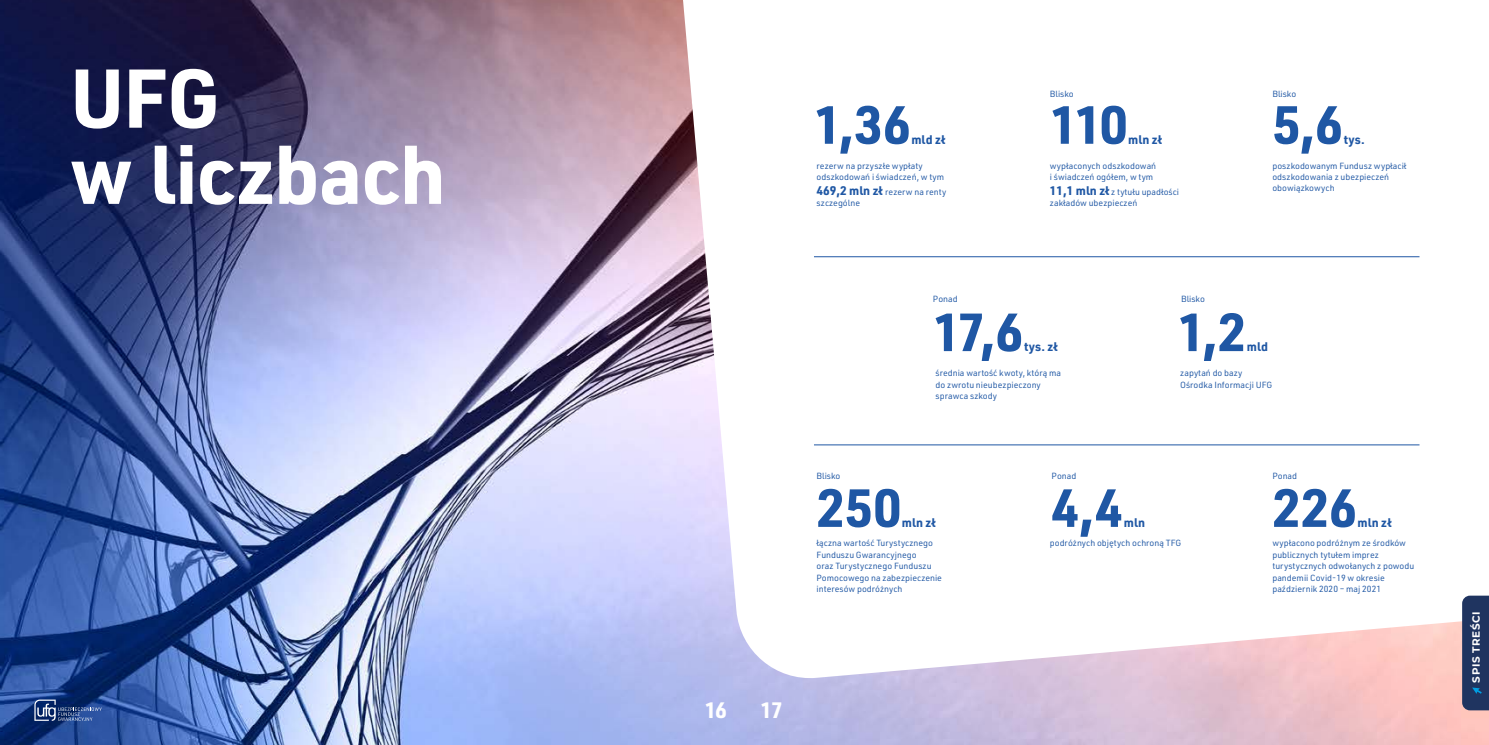
<style>
.page{position:relative;width:1489px;height:745px;background:#fff}
.page>*{position:absolute;margin:0;border:0;box-sizing:border-box;transform-origin:0 0}
.t1{font:700 81.38px/76.1px "URWDIN";letter-spacing:-.015em;color:#fff}
.t2{font:700 52.5px "URWDIN";letter-spacing:-.005em;color:#1f57a4}
.t3{font:700 21.88px "URWDIN";color:#fff}
.t4{font:700 12.25px "URWDIN";letter-spacing:.01em;color:#1f57a4}
.t5{font:700 10.5px "Montserrat";letter-spacing:.05em;color:#fff}
.t6{font:8.75px/11.4px "URWDIN";color:#1f57a4}
.s1{font-weight:700;font-size:12.25px}
</style>
<div class="page">
<img style="left:0;top:0;width:1488px;height:744px">
<svg style="left:679px;top:0;width:809px;height:681px"></svg>
<hr style="left:814px;top:444px;width:605px;height:1px;background:#1f57a4">
<hr style="left:814px;top:256px;width:605px;height:1px;background:#1f57a4">
<svg style="left:1461px;top:595px;width:27px;height:115px;background:#2b3e67"></svg>
<svg style="left:34px;top:699px;width:68px;height:21px"></svg>
<h1 class="t1" style="left:69px;top:57px;width:378px">UFG<br>w liczbach</h1>
<h2 class="t2" style="left:814px;top:89px;width:99px">1,36</h2>
<h3 class="t4" style="left:911px;top:131px;width:35px">mld zł</h3>
<p class="t6" style="left:816px;top:159px;width:129px">rezerw na przyszłe wypłaty odszkodowań i świadczeń, w tym</p>
<p class="t6" style="left:816px;top:185px;width:131px"><span class="s1">469,2 mln zł</span> rezerw na renty szczególne</p>
<p class="t6" style="left:1049px;top:88px;width:25px">Blisko</p>
<h2 class="t2" style="left:1049px;top:89px;width:79px">110</h2>
<h3 class="t4" style="left:1128px;top:131px;width:35px">mln zł</h3>
<p class="t6" style="left:1049px;top:159px;width:108px">wypłaconych odszkodowań i świadczeń ogółem, w tym</p>
<p class="t6" style="left:1049px;top:185px;width:131px"><span class="s1">11,1 mln zł</span> z tytułu upadłości zakładów ubezpieczeń</p>
<p class="t6" style="left:932px;top:293px;width:26px">Ponad</p>
<p class="t6" style="left:1180px;top:293px;width:25px">Blisko</p>
<p class="t6" style="left:1272px;top:88px;width:25px">Blisko</p>
<h2 class="t2" style="left:1272px;top:89px;width:72px">5,6</h2>
<h3 class="t4" style="left:1343px;top:131px;width:22px">tys.</h3>
<p class="t6" style="left:1272px;top:159px;width:136px">poszkodowanym Fundusz wypłacił odszkodowania z ubezpieczeń obowiązkowych</p>
<p class="t6" style="left:816px;top:469px;width:25px">Blisko</p>
<h2 class="t2" style="left:932px;top:296px;width:92px">17,6</h2>
<h3 class="t4" style="left:1024px;top:338px;width:35px">tys. zł</h3>
<p class="t6" style="left:935px;top:367px;width:127px">średnia wartość kwoty, którą ma do zwrotu nieubezpieczony sprawca szkody</p>
<p class="t6" style="left:1051px;top:469px;width:26px">Ponad</p>
<h2 class="t2" style="left:1177px;top:296px;width:70px">1,2</h2>
<h3 class="t4" style="left:1246px;top:338px;width:23px">mld</h3>
<p class="t6" style="left:1180px;top:367px;width:94px">zapytań do bazy<br>Ośrodka Informacji UFG</p>
<p class="t6" style="left:1272px;top:469px;width:26px">Ponad</p>
<h2 class="t2" style="left:816px;top:471px;width:86px">250</h2>
<h3 class="t4" style="left:901px;top:513px;width:35px">mln zł</h3>
<p class="t6" style="left:816px;top:537px;width:127px">łączna wartość Turystycznego<br>Funduszu Gwarancyjnego<br>oraz Turystycznego Funduszu<br>Pomocowego na zabezpieczenie interesów podróżnych</p>
<h2 class="t2" style="left:1050px;top:471px;width:74px">4,4</h2>
<h3 class="t4" style="left:1123px;top:513px;width:23px">mln</h3>
<p class="t6" style="left:1049px;top:537px;width:133px">podróżnych objętych ochroną TFG</p>
<h2 class="t2" style="left:1272px;top:471px;width:86px">226</h2>
<h3 class="t4" style="left:1357px;top:513px;width:35px">mln zł</h3>
<p class="t6" style="left:1272px;top:537px;width:143px">wypłacono podróżnym ze środków publicznych tytułem imprez turystycznych odwołanych z powodu pandemii Covid-19 w okresie październik 2020 – maj 2021</p>
<h3 class="t3" style="left:704px;top:694px;width:24px">16</h3>
<h3 class="t3" style="left:760px;top:694px;width:24px">17</h3>
<p class="t5" style="left:1468px;top:682px;width:72px;rotate:-90deg">SPIS TREŚCI</p>
</div>
